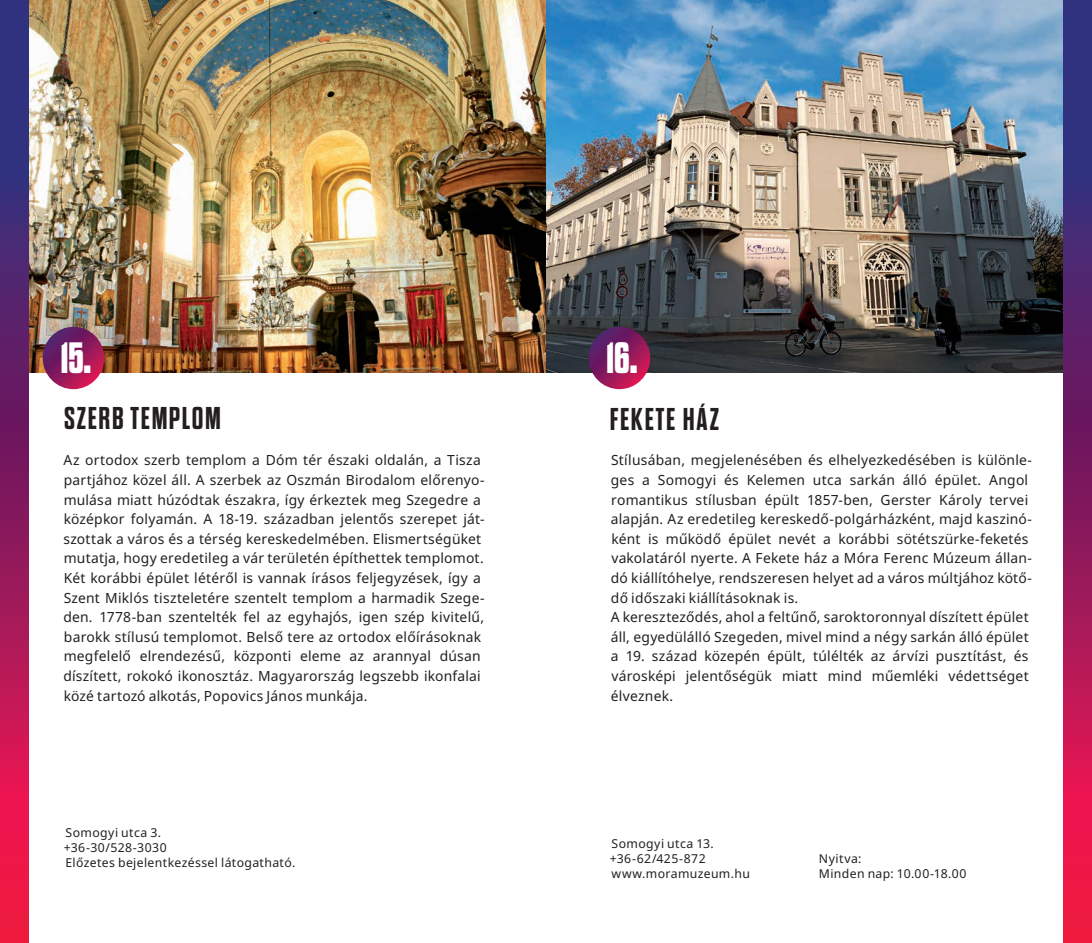
<style>
.page{position:relative;width:1092px;height:943px;background:#fff}
.page>*{position:absolute;margin:0;border:0;box-sizing:border-box;transform-origin:0 0}
.t1{font:700 expanded 43.75px "Dharma Gothic E";color:#fff}
.t2{font:700 31.5px "Dharma Gothic E";letter-spacing:.055em;color:#231f20}
.t3{font:14px/19.6px "Noto Sans";letter-spacing:.015em;color:#231f20}
.t4{font:12.25px/14.7px "Noto Sans";letter-spacing:.03em;color:#231f20}
</style>
<div class="page">
<img style="left:28px;top:0;width:1035px;height:372px">
<svg style="left:43px;top:327px;width:61px;height:62px"></svg>
<svg style="left:588px;top:327px;width:62px;height:62px"></svg>
<svg style="left:0;top:0;width:28px;height:943px"></svg>
<svg style="left:1063px;top:0;width:28px;height:943px"></svg>
<h1 class="t1" style="left:60px;top:335px;width:32px">15.</h1>
<h1 class="t1" style="left:606px;top:335px;width:33px">16.</h1>
<h2 class="t2" style="left:64px;top:402px;width:158px">SZERB TEMPLOM</h2>
<h2 class="t2" style="left:609px;top:403px;width:111px">FEKETE HÁZ</h2>
<p class="t3" style="left:610px;top:451px;width:423px">Stílusában, megjelenésében és elhelyezkedésében is különle&shy;ges a Somogyi és Kelemen utca sarkán álló épület. Angol romantikus stílusban épült 1857-ben, Gerster Károly tervei alapján. Az eredetileg kereskedő-polgárházként, majd kaszinó&shy;ként is működő épület nevét a korábbi sötétszürke-feketés vakolatáról nyerte. A Fekete ház a Móra Ferenc Múzeum állan&shy;dó kiállítóhelye, rendszeresen helyet ad a város múltjához kötő&shy;dő időszaki kiállításoknak is.<br>A kereszteződés, ahol a feltűnő, saroktoronnyal díszített épület áll, egyedülálló Szegeden, mivel mind a négy sarkán álló épület a 19. század közepén épült, túlélték az árvízi pusztítást, és városképi jelentőségük miatt mind műemléki védettséget élveznek.</p>
<p class="t3" style="left:63px;top:451px;width:422px">Az ortodox szerb templom a Dóm tér északi oldalán, a Tisza partjához közel áll. A szerbek az Oszmán Birodalom előrenyo&shy;mulása miatt húzódtak északra, így érkeztek meg Szegedre a középkor folyamán. A 18-19. században jelentős szerepet ját&shy;szottak a város és a térség kereskedelmében. Elismertségüket mutatja, hogy eredetileg a vár területén építhettek templomot.<br>Két korábbi épület létéről is vannak írásos feljegyzések, így a Szent Miklós tiszteletére szentelt templom a harmadik Szege&shy;den. 1778-ban szentelték fel az egyhajós, igen szép kivitelű, barokk stílusú templomot. Belső tere az ortodox előírásoknak megfelelő elrendezésű, központi eleme az arannyal dúsan díszített, rokokó ikonosztáz. Magyarország legszebb ikonfalai közé tartozó alkotás, Popovics János munkája.</p>
<p class="t4" style="left:64px;top:825px;width:233px">Somogyi utca 3.<br>+36-30/528-3030<br>Előzetes bejelentkezéssel látogatható.</p>
<p class="t4" style="left:609px;top:836px;width:142px">Somogyi utca 13. +36-62/425-872 www.moramuzeum.hu</p>
<p class="t4" style="left:818px;top:851px;width:149px">Nyitva:<br>Minden nap: 10.00-18.00</p>
</div>
